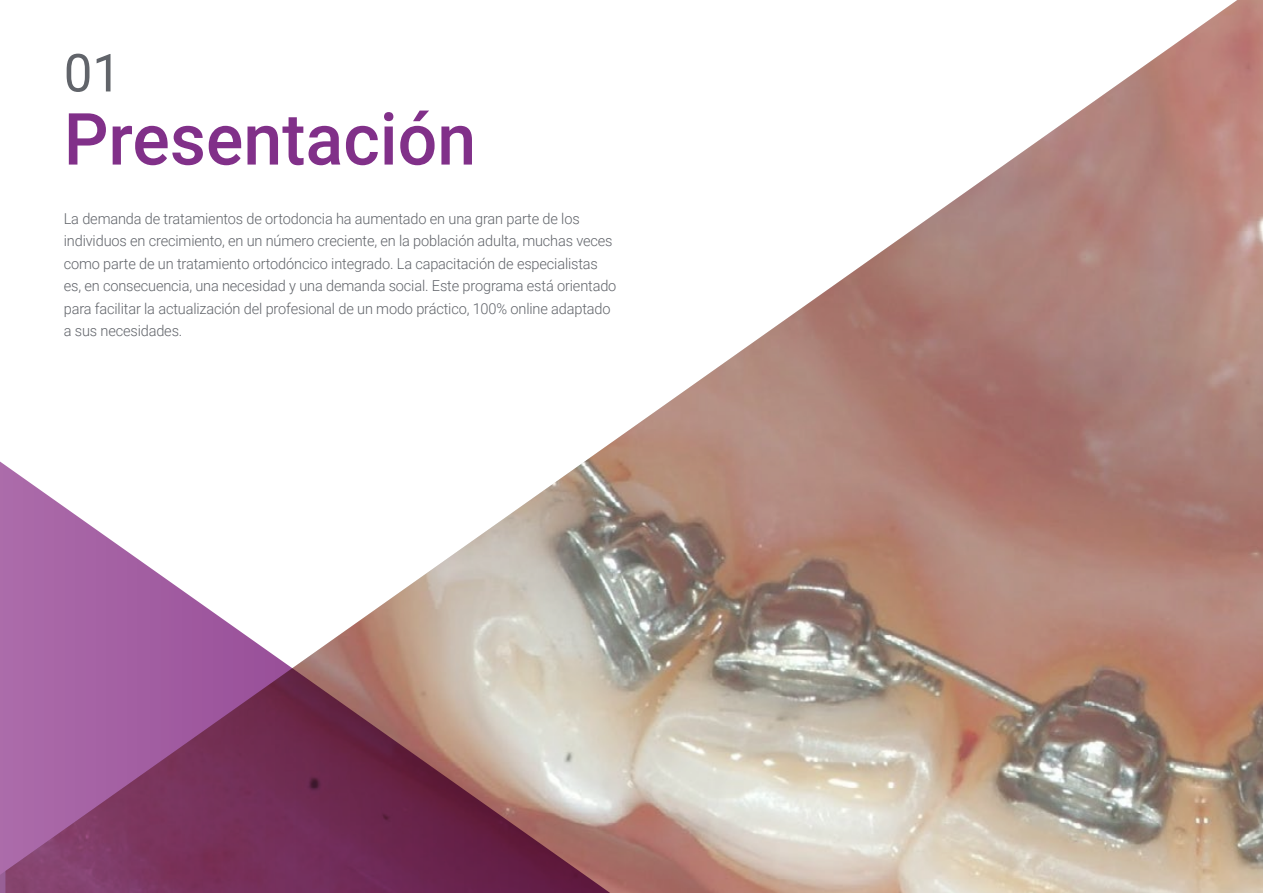
<style>
.page{position:relative;width:1263px;height:893px;background:#fff}
.page>*{position:absolute;margin:0;border:0;box-sizing:border-box;transform-origin:0 0}
.t1{font:500 72px "Roboto";color:#813089}
.t2{font:52.5px "Roboto";color:#61646a}
.t3{font:300 15px/22.5px "Roboto";letter-spacing:-.01em;color:#61646a}
</style>
<div class="page">
<img style="left:606px;top:0;width:657px;height:893px">
<svg style="left:0;top:446px;width:640px;height:447px"></svg>
<h2 class="t2" style="left:64px;top:36px;width:59px">01</h2>
<h1 class="t1" style="left:64px;top:89px;width:414px">Presentación</h1>
<p class="t3" style="left:64px;top:207px;width:554px">La demanda de tratamientos de ortodoncia ha aumentado en una gran parte de los individuos en crecimiento, en un número creciente, en la población adulta, muchas veces como parte de un tratamiento ortodóncico integrado. La capacitación de especialistas es, en consecuencia, una necesidad y una demanda social. Este programa está orientado para facilitar la actualización del profesional de un modo práctico, 100% online adaptado a sus necesidades.</p>
</div>
